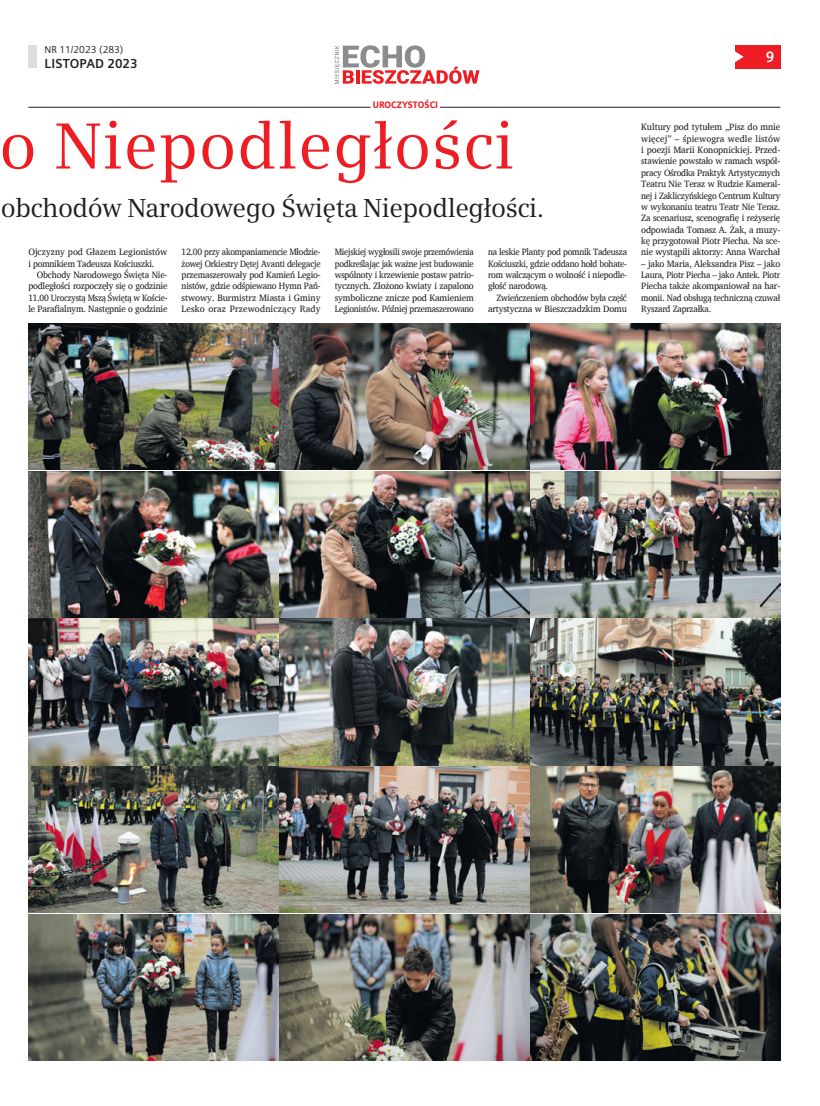
<style>
.page{position:relative;width:820px;height:1106px;background:#fff}
.page>*{position:absolute;margin:0;border:0;box-sizing:border-box;transform-origin:0 0}
.t1{font:65px "Siemens Serif";letter-spacing:.01em;color:#ee1d23}
.t2{font:26px "Siemens Serif";letter-spacing:-.02em;color:#231f20}
.t3{font:700 15px "Siemens Sans";color:#fff}
.t4{font:700 13px "Siemens Sans";letter-spacing:.005em;color:#231f20}
.t5{font:10px "Siemens Sans";color:#231f20}
.t6{font:9.4px/11.3px "Charis SIL";letter-spacing:-.025em;color:#231f20}
.t7{font:9.4px/11.3px "Charis SIL";letter-spacing:-.025em;color:#231f20;text-align:justify;scale:.9 1}
.t8{font:9.4px/11.3px "Charis SIL";letter-spacing:-.025em;color:#231f20;text-align:justify;scale:.91 1}
.t9{font:9.4px/11.3px "Charis SIL";letter-spacing:-.025em;color:#231f20;text-align:justify;scale:.92 1}
.t10{font:9.4px/11.3px "Charis SIL";letter-spacing:-.025em;color:#231f20;text-align:justify;scale:.96 1}
.t11{font:9.4px/11.3px "Charis SIL";letter-spacing:-.025em;color:#231f20;text-align:justify;scale:.95 1}
.t12{font:900 9.4px "Siemens Sans";letter-spacing:.005em;color:#ee1d23;scale:.93 1}
</style>
<div class="page">
<div style="left:734px;top:45px;width:46px;height:23px;background:#ee1d23"></div>
<div style="left:28px;top:45px;width:9px;height:23px;background:#dcdddf"></div>
<svg style="left:334px;top:45px;width:145px;height:39px"></svg>
<svg style="left:734px;top:47px;width:9px;height:20px"></svg>
<hr style="left:28px;top:107px;width:752px;height:1px;background:#231f20">
<div style="left:370px;top:105px;width:70px;height:5px;background:#fff"></div>
<img style="left:28px;top:914px;width:752px;height:146px">
<img style="left:28px;top:619px;width:752px;height:293px">
<img style="left:28px;top:471px;width:752px;height:146px">
<img style="left:28px;top:323px;width:752px;height:146px">
<p class="t5" style="left:45px;top:44px;width:80px">NR 11/2023 (283)</p>
<h3 class="t4" style="left:45px;top:56px;width:94px">LISTOPAD 2023</h3>
<p class="t12" style="left:372px;top:99px;width:72px">UROCZYSTOŚCI</p>
<h1 class="t1" style="left:-1px;top:110px;width:516px">o Niepodległości</h1>
<h2 class="t2" style="left:1px;top:194px;width:544px">obchodów Narodowego Święta Niepodległości.</h2>
<p class="t6" style="left:28px;top:246px;width:140px">Ojczyzny pod Głazem Legionistów i pomnikiem Tadeusza Kościuszki.</p>
<p class="t11" style="left:28px;top:269px;width:148px;text-indent:9px">Obchody Narodowego Święta Nie&shy;podległości rozpoczęły się o godzinie 11.00 Uroczystą Mszą Świętą w Koście&shy;le Parafialnym. Następnie o godzinie</p>
<p class="t8" style="left:181px;top:246px;width:154px">12.00 przy akompaniamencie Młodzie&shy;żowej Orkiestry Dętej Avanti delegacje przemaszerowały pod Kamień Legio&shy;nistów, gdzie odśpiewano Hymn Pań&shy;stwowy. Burmistrz Miasta i Gminy Lesko oraz Przewodniczący Rady</p>
<p class="t7" style="left:334px;top:246px;width:156px">Miejskiej wygłosili swoje przemówienia podkreślając jak ważne jest budowanie wspólnoty i krzewienie postaw patrio&shy;tycznych. Złożono kwiaty i zapalono symboliczne znicze pod Kamieniem Legionistów. Później przemaszerowano</p>
<p class="t9" style="left:488px;top:246px;width:153px">na leskie Planty pod pomnik Tadeusza Kościuszki, gdzie oddano hołd bohate&shy;rom walczącym o wolność i niepodle&shy;głość narodową.</p>
<p class="t9" style="left:488px;top:292px;width:152px;text-align:right">Zwieńczeniem obchodów była część artystyczna w Bieszczadzkim Domu</p>
<h3 class="t3" style="left:765px;top:49px;width:10px">9</h3>
<p class="t6" style="left:641px;top:121px;width:140px;text-align:justify">Kultury pod tytułem „Pisz do mnie więcej” – śpiewogra wedle listów i poezji Marii Konopnickiej. Przed&shy;stawienie powstało w ramach współ&shy;pracy Ośrodka Praktyk Artystycznych Teatru Nie Teraz w Rudzie Kameral&shy;nej i Zakliczyńskiego Centrum Kultury w wykonaniu teatru Teatr Nie Teraz.<br>Za scenariusz, scenografię i reżyserię odpowiada Tomasz A. Żak, a muzy&shy;kę przygotował Piotr Piecha. Na sce&shy;nie wystąpili aktorzy: Anna Warchał</p>
<p class="t10" style="left:641px;top:258px;width:146px">– jako Maria, Aleksandra Pisz – jako Laura, Piotr Piecha – jako Antek. Piotr Piecha także akompaniował na har&shy;monii. Nad obsługą techniczną czuwał Ryszard Zaprzałka.</p>
</div>
